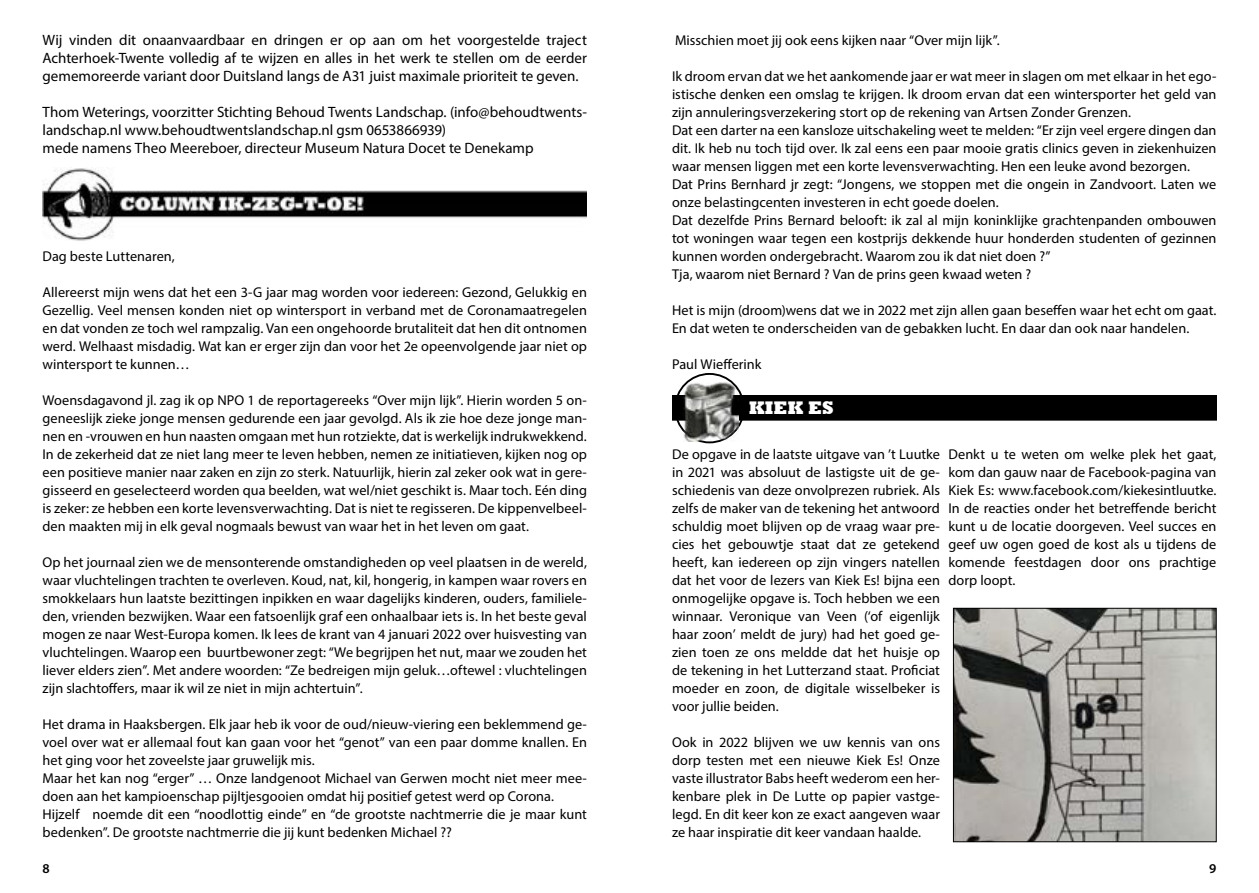
<style>
.page{position:relative;width:1259px;height:893px;background:#fff}
.page>*{position:absolute;margin:0;border:0;box-sizing:border-box;transform-origin:0 0}
.t1{font:800 18.75px "Rockwell";color:#fff}
.t2{font:15px/18px "Myriad Pro";color:#000;text-align:justify}
.t3{font:14.25px/18px "Myriad Pro";letter-spacing:.005em;color:#000;text-align:justify}
.t4{font:600 13.5px "Myriad Pro";color:#000}
</style>
<div class="page">
<div style="left:672px;top:396px;width:544px;height:24px;background:#000"></div>
<div style="left:672px;top:395px;width:544px;height:26px;border:1px solid #000"></div>
<div style="left:674px;top:373px;width:70px;height:70px;border:2px solid #000;border-radius:50%"></div>
<img style="left:682px;top:381px;width:56px;height:60px">
<img style="left:955px;top:610px;width:259px;height:230px">
<div style="left:953px;top:608px;width:263px;height:234px;border:1px solid #000"></div>
<img style="left:43px;top:167px;width:544px;height:74px">
<p class="t2" style="left:43px;top:30px;width:546px">Wij vinden dit onaanvaardbaar en dringen er op aan om het voorgestelde traject Achterhoek-Twente volledig af te wijzen en alles in het werk te stellen om de eerder gememoreerde variant door Duitsland langs de A31 juist maximale prioriteit te geven.</p>
<p class="t2" style="left:43px;top:102px;width:546px;text-align:left">Thom Weterings, voorzitter Stichting Behoud Twents Landschap. (info@behoudtwents&shy;landschap.nl www.behoudtwentslandschap.nl gsm 0653866939)<br>mede namens Theo Meereboer, directeur Museum Natura Docet te Denekamp</p>
<p class="t3" style="left:43px;top:247px;width:134px">Dag beste Luttenaren,</p>
<p class="t3" style="left:43px;top:283px;width:546px">Allereerst mijn wens dat het een 3-G jaar mag worden voor iedereen: Gezond, Gelukkig en Gezellig. Veel mensen konden niet op wintersport in verband met de Coronamaatregelen en dat vonden ze toch wel rampzalig. Van een ongehoorde brutaliteit dat hen dit ontnomen werd. Welhaast misdadig. Wat kan er erger zijn dan voor het 2e opeenvolgende jaar niet op wintersport te kunnen…</p>
<p class="t3" style="left:43px;top:391px;width:546px">Woensdagavond jl. zag ik op NPO 1 de reportagereeks “Over mijn lijk”. Hierin worden 5 on&shy;geneeslijk zieke jonge mensen gedurende een jaar gevolgd. Als ik zie hoe deze jonge man&shy;nen en -vrouwen en hun naasten omgaan met hun rotziekte, dat is werkelijk indrukwekkend.<br>In de zekerheid dat ze niet lang meer te leven hebben, nemen ze initiatieven, kijken nog op een positieve manier naar zaken en zijn zo sterk. Natuurlijk, hierin zal zeker ook wat in gere&shy;gisseerd en geselecteerd worden qua beelden, wat wel/niet geschikt is. Maar toch. Eén ding is zeker: ze hebben een korte levensverwachting. Dat is niet te regisseren. De kippenvelbeel&shy;den maakten mij in elk geval nogmaals bewust van waar het in het leven om gaat.</p>
<p class="t3" style="left:43px;top:553px;width:546px">Op het journaal zien we de mensonterende omstandigheden op veel plaatsen in de wereld, waar vluchtelingen trachten te overleven. Koud, nat, kil, hongerig, in kampen waar rovers en smokkelaars hun laatste bezittingen inpikken en waar dagelijks kinderen, ouders, familiele&shy;den, vrienden bezwijken. Waar een fatsoenlijk graf een onhaalbaar iets is. In het beste geval mogen ze naar West-Europa komen. Ik lees de krant van 4 januari 2022 over huisvesting van vluchtelingen. Waarop een buurtbewoner zegt: “We begrijpen het nut, maar we zouden het liever elders zien”. Met andere woorden: “Ze bedreigen mijn geluk…oftewel : vluchtelingen zijn slachtoffers, maar ik wil ze niet in mijn achtertuin”.</p>
<p class="t3" style="left:43px;top:715px;width:546px;text-align:left">Het drama in Haaksbergen. Elk jaar heb ik voor de oud/nieuw-viering een beklemmend ge&shy;voel over wat er allemaal fout kan gaan voor het “genot” van een paar domme knallen. En het ging voor het zoveelste jaar gruwelijk mis.<br>Maar het kan nog “erger” … Onze landgenoot Michael van Gerwen mocht niet meer mee&shy;doen aan het kampioenschap pijltjesgooien omdat hij positief getest werd op Corona.<br>Hijzelf noemde dit een “noodlottig einde” en “de grootste nachtmerrie die je maar kunt bedenken”. De grootste nachtmerrie die jij kunt bedenken Michael ??</p>
<p class="t3" style="left:675px;top:31px;width:326px">Misschien moet jij ook eens kijken naar “Over mijn lijk”.</p>
<p class="t3" style="left:672px;top:67px;width:546px;text-align:left">Ik droom ervan dat we het aankomende jaar er wat meer in slagen om met elkaar in het ego&shy;ïstische denken een omslag te krijgen. Ik droom ervan dat een wintersporter het geld van zijn annuleringsverzekering stort op de rekening van Artsen Zonder Grenzen.<br>Dat een darter na een kansloze uitschakeling weet te melden: “Er zijn veel ergere dingen dan dit. Ik heb nu toch tijd over. Ik zal eens een paar mooie gratis clinics geven in ziekenhuizen waar mensen liggen met een korte levensverwachting. Hen een leuke avond bezorgen.<br>Dat Prins Bernhard jr zegt: “Jongens, we stoppen met die ongein in Zandvoort. Laten we onze belastingcenten investeren in echt goede doelen.<br>Dat dezelfde Prins Bernard belooft: ik zal al mijn koninklijke grachtenpanden ombouwen tot woningen waar tegen een kostprijs dekkende huur honderden studenten of gezinnen kunnen worden ondergebracht. Waarom zou ik dat niet doen ?”<br>Tja, waarom niet Bernard ? Van de prins geen kwaad weten ?</p>
<p class="t3" style="left:672px;top:301px;width:546px">Het is mijn (droom)wens dat we in 2022 met zijn allen gaan beseffen waar het echt om gaat.<br>En dat weten te onderscheiden van de gebakken lucht. En daar dan ook naar handelen.</p>
<p class="t3" style="left:672px;top:355px;width:91px">Paul Wiefferink</p>
<h1 class="t1" style="left:749px;top:397px;width:86px">KIEK ES</h1>
<p class="t3" style="left:672px;top:445px;width:269px">De opgave in de laatste uitgave van ’t Luutke in 2021 was absoluut de lastigste uit de ge&shy;schiedenis van deze onvolprezen rubriek. Als zelfs de maker van de tekening het antwoord schuldig moet blijven op de vraag waar pre&shy;cies het gebouwtje staat dat ze getekend heeft, kan iedereen op zijn vingers natellen dat het voor de lezers van Kiek Es! bijna een onmogelijke opgave is. Toch hebben we een winnaar. Veronique van Veen (‘of eigenlijk haar zoon’ meldt de jury) had het goed ge&shy;zien toen ze ons meldde dat het huisje op de tekening in het Lutterzand staat. Proficiat moeder en zoon, de digitale wisselbeker is voor jullie beiden.</p>
<p class="t3" style="left:672px;top:733px;width:269px">Ook in 2022 blijven we uw kennis van ons dorp testen met een nieuwe Kiek Es! Onze vaste illustrator Babs heeft wederom een her&shy;kenbare plek in De Lutte op papier vastge&shy;legd. En dit keer kon ze exact aangeven waar ze haar inspiratie dit keer vandaan haalde.</p>
<p class="t3" style="left:948px;top:445px;width:269px">Denkt u te weten om welke plek het gaat, kom dan gauw naar de Facebook-pagina van Kiek Es: www.facebook.com/kiekesintluutke.<br>In de reacties onder het betreffende bericht kunt u de locatie doorgeven. Veel succes en geef uw ogen goed de kost als u tijdens de komende feestdagen door ons prachtige dorp loopt.</p>
<p class="t4" style="left:43px;top:860px;width:9px">8</p>
<p class="t4" style="left:1209px;top:860px;width:9px">9</p>
</div>
